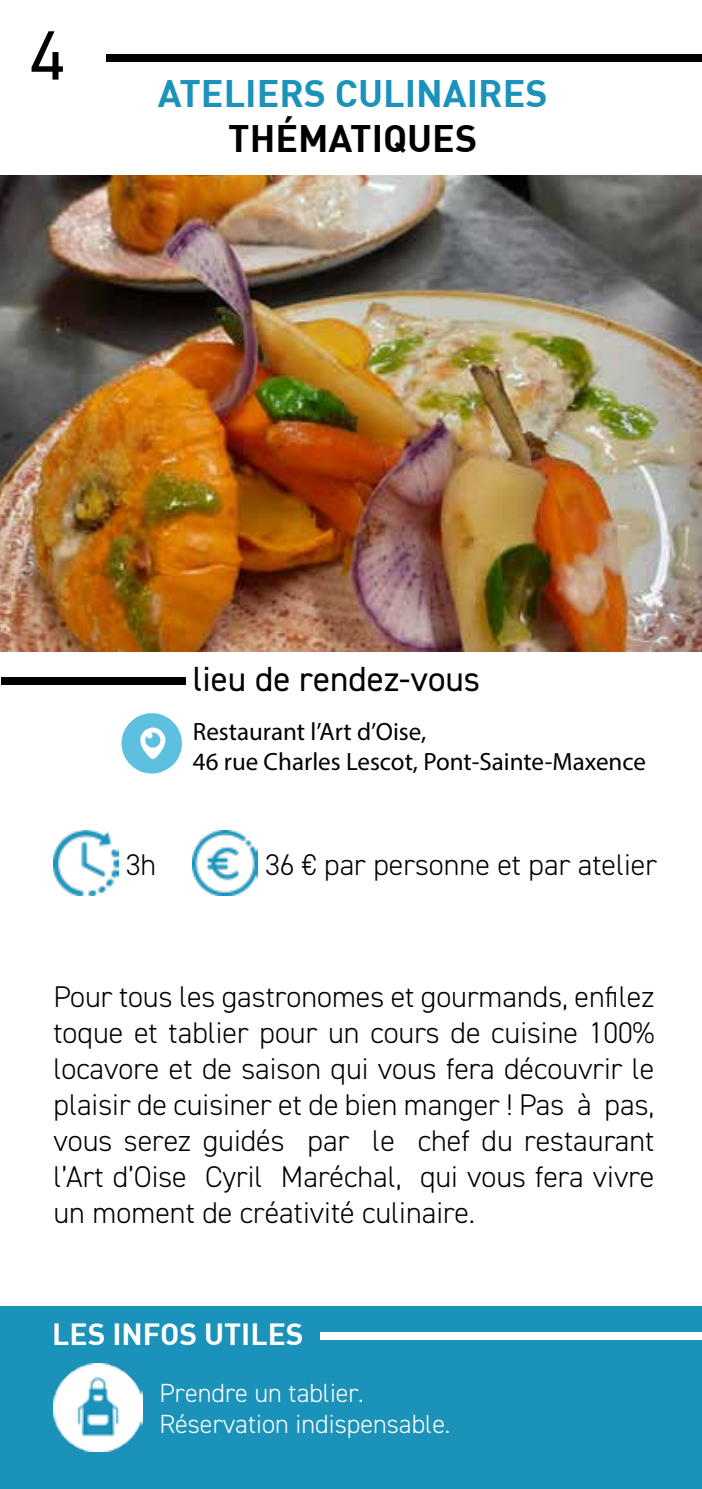
<style>
.page{position:relative;width:702px;height:1489px;background:#fff}
.page>*{position:absolute;margin:0;border:0;box-sizing:border-box;transform-origin:0 0}
.t1{font:70px "DIN2014";color:#000}
.t2{font:60px "Social Media Circled";color:#5ec0e0}
.t3{font:700 37.5px "DIN";color:#1b92b9}
.t4{font:700 37.5px "DIN";color:#000}
.t5{font:35px "DIN2014";color:#000}
.t6{font:300 30px/36px "DIN2014";color:#000;text-align:justify}
.t7{font:700 30px "DIN";color:#fff}
.t8{font:300 26.25px/31.5px "DIN2014";color:#fff}
.t9{font:25px/30px "Myriad Pro";color:#000}
</style>
<div class="page">
<div style="left:107px;top:54px;width:595px;height:7px;background:#000"></div>
<div style="left:0;top:1306px;width:702px;height:182px;background:#1b92b9"></div>
<img style="left:0;top:175px;width:702px;height:476px">
<div style="left:2px;top:677px;width:184px;height:8px;background:#000"></div>
<div style="left:321px;top:1331px;width:381px;height:8px;background:#fff"></div>
<img style="left:54px;top:830px;width:64px;height:65px">
<img style="left:193px;top:830px;width:65px;height:65px">
<img style="left:54px;top:1363px;width:88px;height:88px">
<h1 class="t1" style="left:30px;top:12px;width:36px">4</h1>
<p class="t3" style="left:158px;top:69px;width:391px">ATELIERS CULINAIRES</p>
<p class="t4" style="left:228px;top:114px;width:250px">THÉMATIQUES</p>
<p class="t5" style="left:193px;top:657px;width:289px">lieu de rendez-vous</p>
<h2 class="t2" style="left:120px;top:713px;width:65px">o</h2>
<p class="t9" style="left:193px;top:716px;width:454px">Restaurant l’Art d’Oise,<br>46 rue Charles Lescot, Pont-Sainte-Maxence</p>
<p class="t6" style="left:126px;top:846px;width:32px">3h</p>
<p class="t6" style="left:265px;top:846px;width:393px">36 € par personne et par atelier</p>
<p class="t6" style="left:54px;top:978px;width:602px">Pour tous les gastronomes et gourmands, enfilez toque et tablier pour un cours de cuisine 100% locavore et de saison qui vous fera découvrir le plaisir de cuisiner et de bien manger ! Pas à pas, vous serez guidés par le chef du restaurant l’Art d’Oise Cyril Maréchal, qui vous fera vivre un moment de créativité culinaire.</p>
<p class="t7" style="left:52px;top:1314px;width:253px">LES INFOS UTILES</p>
<p class="t8" style="left:159px;top:1376px;width:292px">Prendre un tablier.<br>Réservation indispensable.</p>
</div>
